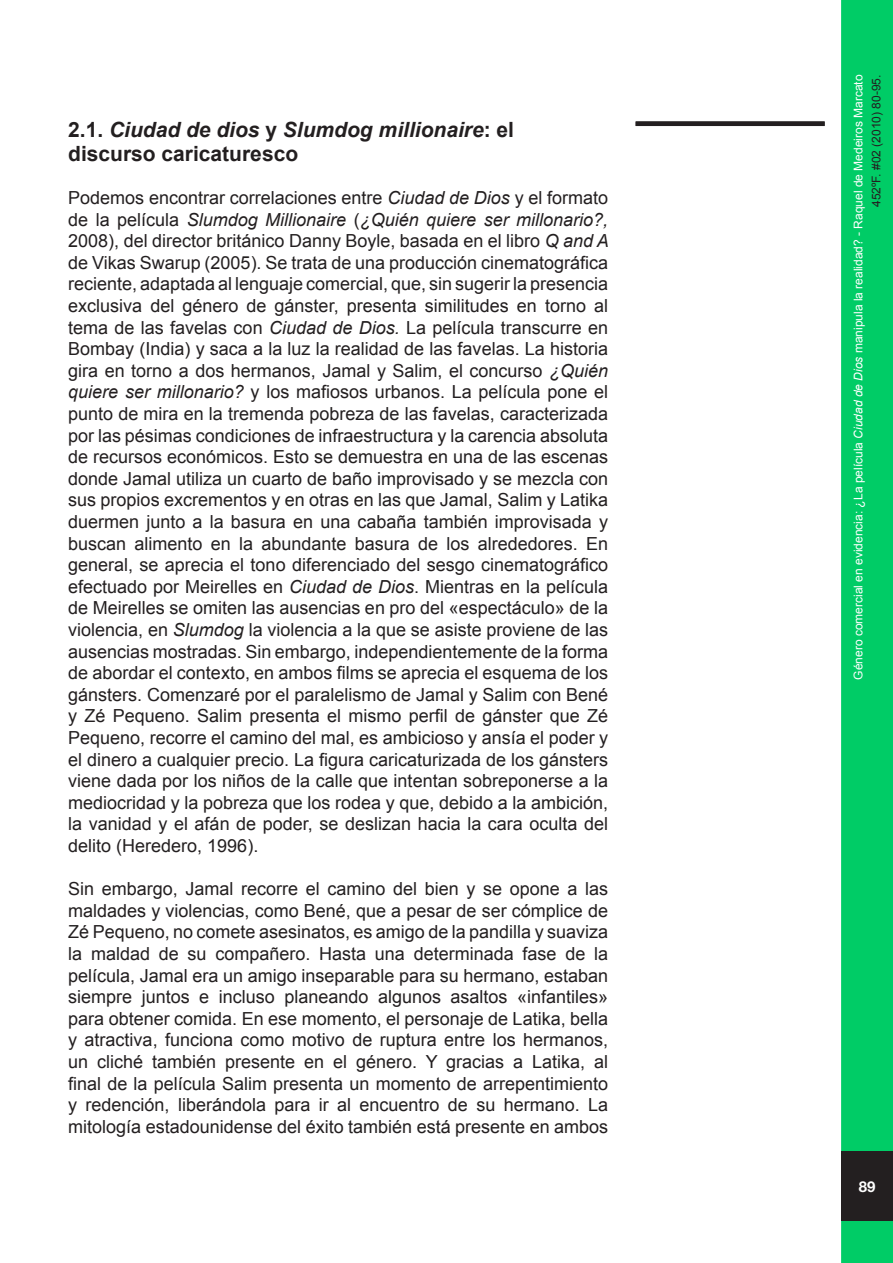
<style>
.page{position:relative;width:893px;height:1263px;background:#fff}
.page>*{position:absolute;margin:0;border:0;box-sizing:border-box;transform-origin:0 0}
.t1{font:italic 700 21px "Arial";color:#231f20}
.t2{font:700 21px "Arial";color:#231f20}
.t3{font:18px/21.6px "Arial";color:#231f20;text-align:justify}
.t4{font:700 15px "Helvetica Neue";color:#fff}
.t5{font:12px/18px "Arial";color:#fff;text-align:right}
.s1{font-style:normal}
.s2{font-style:italic}
.s3{color:#231f20}
</style>
<div class="page">
<div style="left:841px;top:0;width:52px;height:1263px;background:#0c6"></div>
<div style="left:841px;top:1151px;width:52px;height:70px;background:#231f20"></div>
<div style="left:636px;top:121px;width:189px;height:5px;background:#231f20"></div>
<p class="t1" style="left:68px;top:116px;width:447px"><span class="s1">2.1.</span> Ciudad de dios <span class="s1">y</span> Slumdog millionaire<span class="s1">: el</span></p>
<p class="t2" style="left:68px;top:139px;width:231px">discurso caricaturesco</p>
<p class="t3" style="left:68px;top:187px;width:542px">Podemos encontrar correlaciones entre <span class="s2">Ciudad de Dios</span> y el formato de la película <span class="s2">Slumdog Millionaire</span> (<span class="s2">¿Quién quiere ser millonario?, </span>2008), del director británico Danny Boyle, basada en el libro <span class="s2">Q and A </span>de Vikas Swarup (2005). Se trata de una producción cinematográfica reciente, adaptada al lenguaje comercial, que, sin sugerir la presencia exclusiva del género de gánster, presenta similitudes en torno al tema de las favelas con <span class="s2">Ciudad de Dios.</span> La película transcurre en Bombay (India) y saca a la luz la realidad de las favelas. La historia gira en torno a dos hermanos, Jamal y Salim, el concurso <span class="s2">¿Quién quiere ser millonario?</span> y los mafiosos urbanos. La película pone el punto de mira en la tremenda pobreza de las favelas, caracterizada por las pésimas condiciones de infraestructura y la carencia absoluta de recursos económicos. Esto se demuestra en una de las escenas donde Jamal utiliza un cuarto de baño improvisado y se mezcla con sus propios excrementos y en otras en las que Jamal, Salim y Latika duermen junto a la basura en una cabaña también improvisada y buscan alimento en la abundante basura de los alrededores. En general, se aprecia el tono diferenciado del sesgo cinematográfico efectuado por Meirelles en <span class="s2">Ciudad de Dios</span>. Mientras en la película de Meirelles se omiten las ausencias en pro del «espectáculo» de la violencia, en <span class="s2">Slumdog</span> la violencia a la que se asiste proviene de las ausencias mostradas. Sin embargo, independientemente de la forma de abordar el contexto, en ambos films se aprecia el esquema de los gánsters. Comenzaré por el paralelismo de Jamal y Salim con Bené y Zé Pequeno. Salim presenta el mismo perfil de gánster que Zé Pequeno, recorre el camino del mal, es ambicioso y ansía el poder y el dinero a cualquier precio. La figura caricaturizada de los gánsters viene dada por los niños de la calle que intentan sobreponerse a la mediocridad y la pobreza que los rodea y que, debido a la ambición, la vanidad y el afán de poder, se deslizan hacia la cara oculta del delito (Heredero, 1996).</p>
<p class="t3" style="left:68px;top:878px;width:541px">Sin embargo, Jamal recorre el camino del bien y se opone a las maldades y violencias, como Bené, que a pesar de ser cómplice de Zé Pequeno, no comete asesinatos, es amigo de la pandilla y suaviza la maldad de su compañero. Hasta una determinada fase de la película, Jamal era un amigo inseparable para su hermano, estaban siempre juntos e incluso planeando algunos asaltos «infantiles» para obtener comida. En ese momento, el personaje de Latika, bella y atractiva, funciona como motivo de ruptura entre los hermanos, un cliché también presente en el género. Y gracias a Latika, al final de la película Salim presenta un momento de arrepentimiento y redención, liberándola para ir al encuentro de su hermano. La mitología estadounidense del éxito también está presente en ambos</p>
<p class="t5" style="left:849px;top:680px;width:606px;rotate:-90deg">Género comercial en evidencia: ¿La película <span class="s2">Ciudad de Dios</span> manipula la realidad? - Raquel de Medeiros Marcato<br><span class="s3">452ºF. #02 (2010) 80-95.</span></p>
<p class="t4" style="left:859px;top:1177px;width:18px">89</p>
</div>
